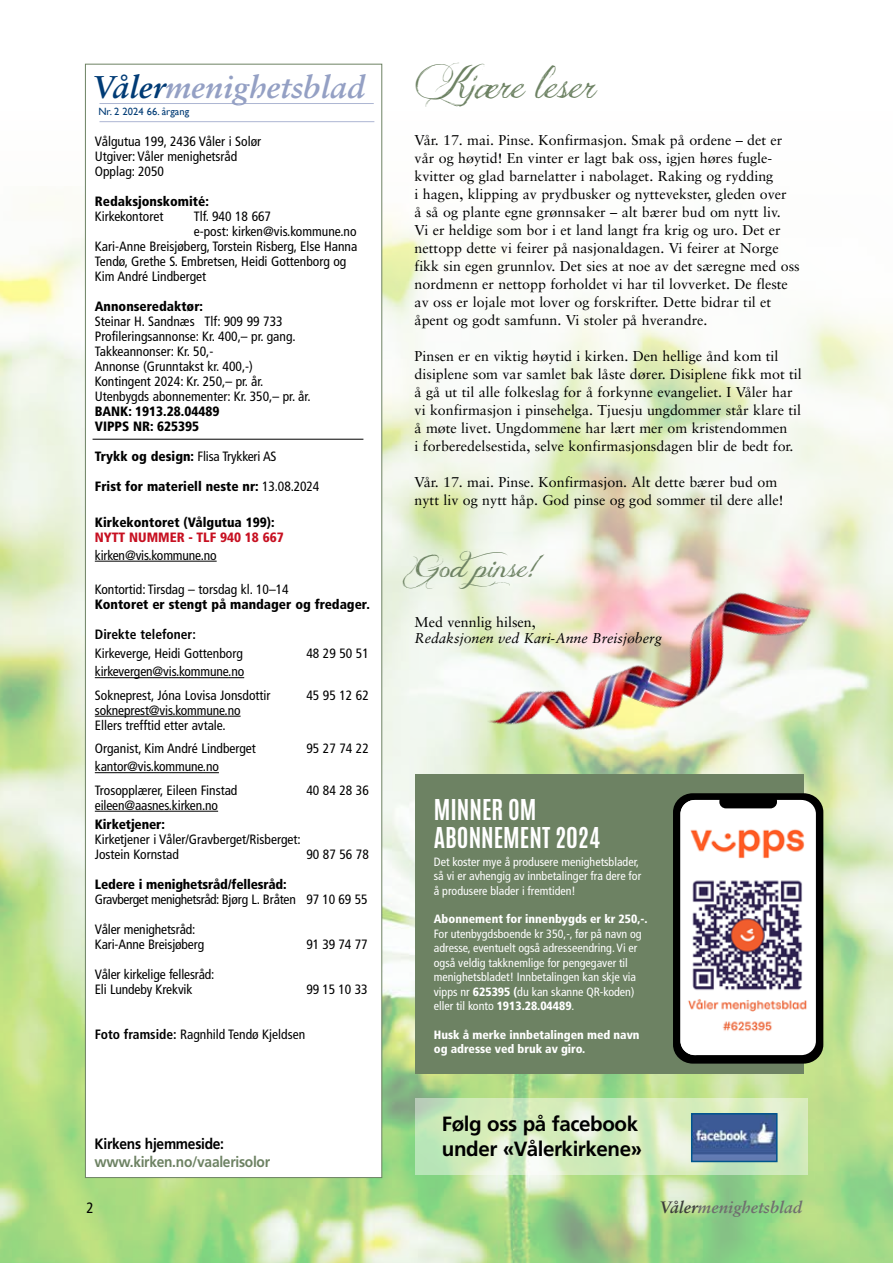
<style>
.page{position:relative;width:893px;height:1263px;background:#fff}
.page>*{position:absolute;margin:0;border:0;box-sizing:border-box;transform-origin:0 0}
.t1{font:39px "Jellyka Delicious Cake";color:#6d8263}
.t2{font:italic 700 31.5px "Sabon LT Std";color:#94a0c4}
.t3{font:30px "Jellyka Delicious Cake";color:#6d8263}
.t4{font:700 24px/28.8px "Antonio";color:#fff}
.t5{font:700 20.55px/24.8px "Frutiger LT Std";letter-spacing:-.02em;color:#000}
.t6{font:italic 700 16.5px "Sabon LT Std";color:#706f6f}
.t7{font:700 15px "Frutiger LT Std";letter-spacing:-.02em;color:#6d8263;scale:.92 1}
.t8{font:700 15px "Frutiger LT Std";letter-spacing:-.02em;color:#000;scale:.92 1}
.t9{font:condensed 15px "Frutiger LT Std";color:#000}
.t10{font:14.25px/18px "Sabon LT Pro";color:#000}
.t11{font:italic 14.25px "Sabon LT Std";color:#000}
.t12{font:14.25px "Sabon LT Std";color:#000}
.t13{font:condensed 13.5px/15px "Frutiger LT Std";color:#000}
.t14{font:900 condensed 13.5px/15px "Frutiger LT Std";color:#000}
.t15{font:condensed 13.5px "Frutiger LT Std";letter-spacing:-.03em;color:#000}
.t16{font:900 condensed 13.5px "Frutiger LT Std";color:#c71021}
.t17{font:700 condensed 13.5px "Frutiger LT Std";color:#000}
.t18{font:condensed 12px/14.4px "Frutiger LT Std";color:#fff}
.t19{font:900 condensed 12px/14.4px "Frutiger LT Std";color:#fff}
.t20{font:10.5px "Gill Sans";color:#003b75}
.s1{color:#003b75}
.s2{font-weight:900}
.s3{font-weight:400}
.s4{font-weight:700}
.s5{color:#3c3c3b}
</style>
<div class="page">
<img style="left:0;top:186px;width:893px;height:1077px">
<div style="left:85px;top:64px;width:297px;height:1114px;background:#fff;border:1px solid #6d8263"></div>
<hr style="left:99px;top:103px;width:275px;height:1px;background:#adb6d3">
<hr style="left:99px;top:121px;width:275px;height:1px;background:#adb6d3">
<hr style="left:95px;top:561px;width:122px;height:1px;background:#000">
<hr style="left:95px;top:677px;width:149px;height:1px;background:#000">
<hr style="left:95px;top:716px;width:146px;height:1px;background:#000">
<hr style="left:95px;top:772px;width:124px;height:1px;background:#000">
<hr style="left:95px;top:811px;width:123px;height:1px;background:#000">
<hr style="left:93px;top:439px;width:270px;height:1px;background:#000">
<svg style="left:415px;top:1098px;width:392px;height:77px;background:#d3ebc2"></svg>
<img style="left:694px;top:1116px;width:81px;height:43px">
<div style="left:691px;top:1113px;width:87px;height:49px;border:2px solid #00558e"></div>
<div style="left:415px;top:774px;width:388px;height:300px;background:#6d8263"></div>
<div style="left:673px;top:793px;width:150px;height:270px;background:#000;border-radius:19px"></div>
<div style="left:680px;top:800px;width:136px;height:255px;background:#fff;border-radius:14px"></div>
<svg style="left:680px;top:840px;width:12px;height:215px"></svg>
<img style="left:686px;top:840px;width:121px;height:197px">
<img style="left:465px;top:501px;width:363px;height:339px">
<h2 class="t2" style="left:93px;top:68px;width:273px"><span class="s1">Våler</span>menighetsblad</h2>
<p class="t13" style="left:95px;top:134px;width:168px">Vålgutua 199, 2436 Våler i Solør<br>Utgiver: Våler menighetsråd<br>Opplag: 2050</p>
<p class="t14" style="left:95px;top:194px;width:116px">Redaksjonskomité:</p>
<p class="t13" style="left:95px;top:209px;width:70px">Kirkekontoret</p>
<p class="t13" style="left:194px;top:209px;width:79px">Tlf. 940 18 667</p>
<p class="t13" style="left:194px;top:224px;width:164px">e-post: kirken@vis.kommune.no</p>
<p class="t13" style="left:95px;top:239px;width:264px">Kari-Anne Breisjøberg, Torstein Risberg, Else Hanna</p>
<p class="t13" style="left:95px;top:254px;width:253px">Tendø, Grethe S. Embretsen, Heidi Gottenborg og</p>
<p class="t13" style="left:95px;top:269px;width:113px">Kim André Lindberget</p>
<p class="t14" style="left:95px;top:299px;width:110px">Annonseredaktør:</p>
<p class="t13" style="left:95px;top:314px;width:217px">Steinar H. Sandnæs Tlf: 909 99 733<br>Profileringsannonse: Kr. 400,– pr. gang.<br>Takkeannonser: Kr. 50,-<br>Annonse (Grunntakst kr. 400,-)<br>Kontingent 2024: Kr. 250,– pr. år.<br>Utenbygds abonnementer: Kr. 350,– pr. år.</p>
<p class="t14" style="left:95px;top:403px;width:126px">BANK: 1913.28.04489<br>VIPPS NR: 625395</p>
<p class="t13" style="left:95px;top:449px;width:183px"><span class="s2">Trykk og design:</span> Flisa Trykkeri AS</p>
<p class="t14" style="left:95px;top:478px;width:226px">Frist for materiell neste nr: <span class="s3">13.08.2024</span></p>
<p class="t14" style="left:95px;top:514px;width:181px">Kirkekontoret (Vålgutua 199):</p>
<p class="t16" style="left:95px;top:529px;width:191px">NYTT NUMMER - TLF 940 18 667</p>
<p class="t13" style="left:95px;top:548px;width:123px">kirken@vis.kommune.no</p>
<p class="t13" style="left:95px;top:582px;width:195px">Kontortid: Tirsdag – torsdag kl. 10–14</p>
<p class="t14" style="left:95px;top:597px;width:277px">Kontoret er stengt på mandager og fredager.</p>
<p class="t17" style="left:95px;top:626px;width:103px">Direkte telefoner:</p>
<p class="t13" style="left:95px;top:646px;width:150px">Kirkeverge, Heidi Gottenborg</p>
<p class="t13" style="left:306px;top:646px;width:64px">48 29 50 51</p>
<p class="t13" style="left:95px;top:660px;width:177px;line-height:23.5px">kirkevergen@vis.kommune.no<br>Sokneprest, Jóna Lovisa Jonsdottir</p>
<p class="t20" style="left:98px;top:106px;width:92px">Nr. 2 2024 66. årgang</p>
<p class="t13" style="left:306px;top:688px;width:64px">45 95 12 62</p>
<p class="t13" style="left:95px;top:703px;width:147px">sokneprest@vis.kommune.no<br>Ellers trefftid etter avtale.</p>
<p class="t13" style="left:95px;top:741px;width:163px">Organist, Kim André Lindberget</p>
<p class="t13" style="left:306px;top:741px;width:64px">95 27 74 22</p>
<p class="t13" style="left:95px;top:755px;width:144px;line-height:23.5px">kantor@vis.kommune.no<br>Trosopplærer, Eileen Finstad</p>
<p class="t13" style="left:306px;top:783px;width:64px">40 84 28 36</p>
<p class="t13" style="left:95px;top:798px;width:125px">eileen@aasnes.kirken.no</p>
<p class="t14" style="left:95px;top:817px;width:72px">Kirketjener:</p>
<p class="t13" style="left:95px;top:832px;width:208px">Kirketjener i Våler/Gravberget/Risberget:<br>Jostein Kornstad</p>
<p class="t13" style="left:306px;top:847px;width:64px">90 87 56 78</p>
<p class="t14" style="left:95px;top:877px;width:193px">Ledere i menighetsråd/fellesråd:</p>
<p class="t15" style="left:95px;top:891px;width:274px">Gravberget menighetsråd: Bjørg L. Bråten 97 10 69 55</p>
<p class="t13" style="left:95px;top:922px;width:111px">Våler menighetsråd:<br>Kari-Anne Breisjøberg</p>
<p class="t13" style="left:306px;top:937px;width:63px">91 39 74 77</p>
<p class="t13" style="left:95px;top:967px;width:121px">Våler kirkelige fellesråd:<br>Eli Lundeby Krekvik</p>
<p class="t13" style="left:306px;top:982px;width:63px">99 15 10 33</p>
<p class="t13" style="left:95px;top:1027px;width:212px"><span class="s4">Foto framside:</span> Ragnhild Tendø Kjeldsen</p>
<p class="t8" style="left:95px;top:1135px;width:142px">Kirkens hjemmeside:</p>
<p class="t7" style="left:95px;top:1153px;width:192px">www.kirken.no/vaalerisolor</p>
<h1 class="t1" style="left:415px;top:59px;width:184px">Kjære leser</h1>
<p class="t10" style="left:415px;top:131px;width:387px">Vår. 17. mai. Pinse. Konfirmasjon. Smak på ordene – det er vår og høytid! En vinter er lagt bak oss, igjen høres fugle&shy;kvitter og glad barnelatter i nabolaget. Raking og rydding<br>i hagen, klipping av prydbusker og nyttevekster, gleden over<br>å så og plante egne grønnsaker – alt bærer bud om nytt liv.<br>Vi er heldige som bor i et land langt fra krig og uro. Det er nettopp dette vi feirer på nasjonaldagen. Vi feirer at Norge fikk sin egen grunnlov. Det sies at noe av det særegne med oss nordmenn er nettopp forholdet vi har til lovverket. De fleste av oss er lojale mot lover og forskrifter. Dette bidrar til et åpent og godt samfunn. Vi stoler på hverandre.</p>
<p class="t10" style="left:415px;top:347px;width:389px">Pinsen er en viktig høytid i kirken. Den hellige ånd kom til disiplene som var samlet bak låste dører. Disiplene fikk mot til å gå ut til alle folkeslag for å forkynne evangeliet. I Våler har vi konfirmasjon i pinsehelga. Tjuesju ungdommer står klare til å møte livet. Ungdommene har lært mer om kristendommen<br>i forberedelsestida, selve konfirmasjonsdagen blir de bedt for.</p>
<p class="t10" style="left:415px;top:473px;width:371px">Vår. 17. mai. Pinse. Konfirmasjon. Alt dette bærer bud om nytt liv og nytt håp. God pinse og god sommer til dere alle!</p>
<h3 class="t3" style="left:415px;top:547px;width:125px">Godpinse!</h3>
<p class="t12" style="left:415px;top:613px;width:123px">Med vennlig hilsen,</p>
<p class="t11" style="left:415px;top:630px;width:249px">Redaksjonen ved Kari-Anne Breisjøberg</p>
<h3 class="t4" style="left:434px;top:795px;width:168px">MINNER OM<br>ABONNEMENT 2024</h3>
<p class="t18" style="left:434px;top:854px;width:209px">Det koster mye å produsere menighetsblader, så vi er avhengig av innbetalinger fra dere for å produsere blader i fremtiden!</p>
<p class="t19" style="left:434px;top:912px;width:215px">Abonnement for innenbygds er kr 250,-.</p>
<p class="t18" style="left:434px;top:926px;width:209px">For utenbygdsboende kr 350,-, før på navn og adresse, eventuelt også adresseendring. Vi er også veldig takknemlige for pengegaver til menighetsbladet! Innbetalingen kan skje via vipps nr <span class="s2">625395 (</span>du kan skanne QR-koden) eller til konto <span class="s2">1913.28.04489</span>.</p>
<p class="t19" style="left:434px;top:1027px;width:207px">Husk å merke innbetalingen med navn og adresse ved bruk av giro.</p>
<h3 class="t5" style="left:442px;top:1111px;width:202px">Følg oss på facebook under «Vålerkirkene»</h3>
<p class="t9" style="left:87px;top:1199px;width:9px">2</p>
<p class="t6" style="left:660px;top:1198px;width:144px"><span class="s5">Våler</span>menighetsblad</p>
</div>
